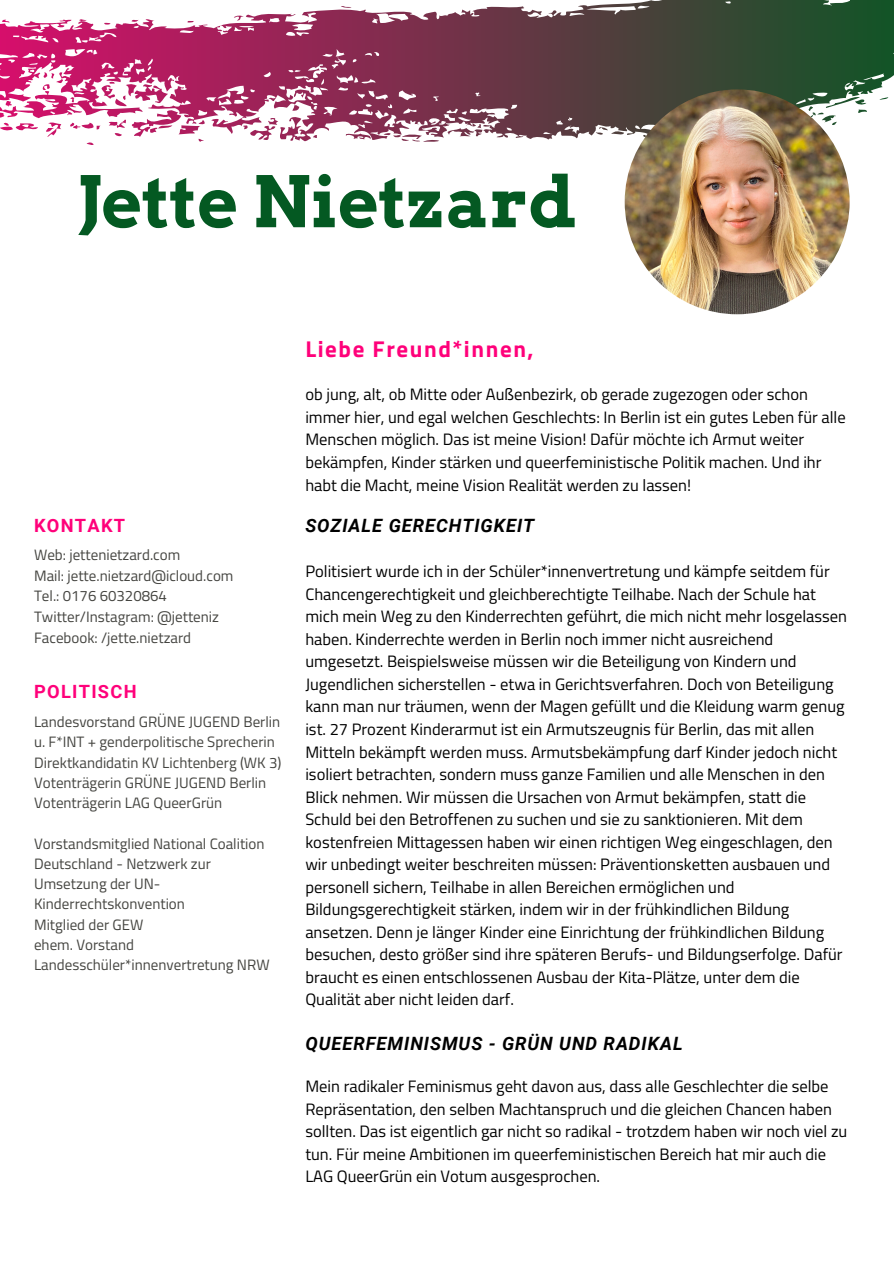
<style>
.page{position:relative;width:894px;height:1264px;background:#fff}
.page>*{position:absolute;margin:0;border:0;box-sizing:border-box;transform-origin:0 0}
.t1{font:700 70.5px "Arvo";color:#045922}
.t2{font:700 22.95px "Titillium Web";letter-spacing:.07em;color:#ff007a}
.t3{font:italic 700 18.3px "Roboto";letter-spacing:.05em;color:#000}
.t4{font:700 18.3px "Roboto";letter-spacing:.07em;color:#ff007a}
.t5{font:16.5px/22.5px "Titillium Web";color:#000}
.t6{font:15px/20.2px "Titillium Web";color:#444440}
</style>
<div class="page">
<svg style="left:0;top:0;width:893px;height:153px"></svg>
<img style="left:624px;top:89px;width:225px;height:225px;border-radius:50%">
<p class="t1" style="left:78px;top:159px;width:500px">Jette Nietzard</p>
<p class="t4" style="left:34px;top:514px;width:93px">KONTAKT</p>
<p class="t6" style="left:34px;top:544px;width:148px">Web: jettenietzard.com</p>
<p class="t6" style="left:34px;top:565px;width:201px">Mail: jette.nietzard@icloud.com</p>
<p class="t6" style="left:34px;top:585px;width:134px">Tel.: 0176 60320864</p>
<p class="t6" style="left:34px;top:606px;width:186px">Twitter/Instagram: @jetteniz</p>
<p class="t6" style="left:34px;top:627px;width:159px">Facebook: /jette.nietzard</p>
<p class="t4" style="left:34px;top:681px;width:104px">POLITISCH</p>
<p class="t6" style="left:34px;top:711px;width:248px">Landesvorstand GRÜNE JUGEND Berlin</p>
<p class="t6" style="left:34px;top:731px;width:242px">u. F*INT + genderpolitische Sprecherin</p>
<p class="t6" style="left:34px;top:751px;width:249px">Direktkandidatin KV Lichtenberg (WK 3)</p>
<p class="t6" style="left:34px;top:772px;width:234px">Votenträgerin GRÜNE JUGEND Berlin<br>Votenträgerin LAG QueerGrün</p>
<p class="t6" style="left:34px;top:833px;width:232px">Vorstandsmitglied National Coalition<br>Deutschland - Netzwerk zur<br>Umsetzung der UN-<br>Kinderrechtskonvention</p>
<p class="t6" style="left:34px;top:914px;width:111px">Mitglied der GEW</p>
<p class="t6" style="left:34px;top:934px;width:237px">ehem. Vorstand<br>Landesschüler*innenvertretung NRW</p>
<p class="t2" style="left:305px;top:331px;width:230px">Liebe Freund*innen,</p>
<p class="t5" style="left:305px;top:383px;width:541px">ob jung, alt, ob Mitte oder Außenbezirk, ob gerade zugezogen oder schon immer hier, und egal welchen Geschlechts: In Berlin ist ein gutes Leben für alle Menschen möglich. Das ist meine Vision! Dafür möchte ich Armut weiter bekämpfen, Kinder stärken und queerfeministische Politik machen. Und ihr habt die Macht, meine Vision Realität werden zu lassen!</p>
<p class="t3" style="left:305px;top:514px;width:230px">SOZIALE GERECHTIGKEIT</p>
<p class="t5" style="left:305px;top:560px;width:543px">Politisiert wurde ich in der Schüler*innenvertretung und kämpfe seitdem für Chancengerechtigkeit und gleichberechtigte Teilhabe. Nach der Schule hat mich mein Weg zu den Kinderrechten geführt, die mich nicht mehr losgelassen haben. Kinderrechte werden in Berlin noch immer nicht ausreichend umgesetzt. Beispielsweise müssen wir die Beteiligung von Kindern und Jugendlichen sicherstellen - etwa in Gerichtsverfahren. Doch von Beteiligung kann man nur träumen, wenn der Magen gefüllt und die Kleidung warm genug ist. 27 Prozent Kinderarmut ist ein Armutszeugnis für Berlin, das mit allen Mitteln bekämpft werden muss. Armutsbekämpfung darf Kinder jedoch nicht isoliert betrachten, sondern muss ganze Familien und alle Menschen in den Blick nehmen. Wir müssen die Ursachen von Armut bekämpfen, statt die Schuld bei den Betroffenen zu suchen und sie zu sanktionieren. Mit dem kostenfreien Mittagessen haben wir einen richtigen Weg eingeschlagen, den wir unbedingt weiter beschreiten müssen: Präventionsketten ausbauen und personell sichern, Teilhabe in allen Bereichen ermöglichen und Bildungsgerechtigkeit stärken, indem wir in der frühkindlichen Bildung ansetzen. Denn je länger Kinder eine Einrichtung der frühkindlichen Bildung besuchen, desto größer sind ihre späteren Berufs- und Bildungserfolge. Dafür braucht es einen entschlossenen Ausbau der Kita-Plätze, unter dem die Qualität aber nicht leiden darf.</p>
<p class="t3" style="left:305px;top:1032px;width:379px">QUEERFEMINISMUS - GRÜN UND RADIKAL</p>
<p class="t5" style="left:305px;top:1074px;width:543px">Mein radikaler Feminismus geht davon aus, dass alle Geschlechter die selbe Repräsentation, den selben Machtanspruch und die gleichen Chancen haben sollten. Das ist eigentlich gar nicht so radikal - trotzdem haben wir noch viel zu tun. Für meine Ambitionen im queerfeministischen Bereich hat mir auch die LAG QueerGrün ein Votum ausgesprochen.</p>
</div>
